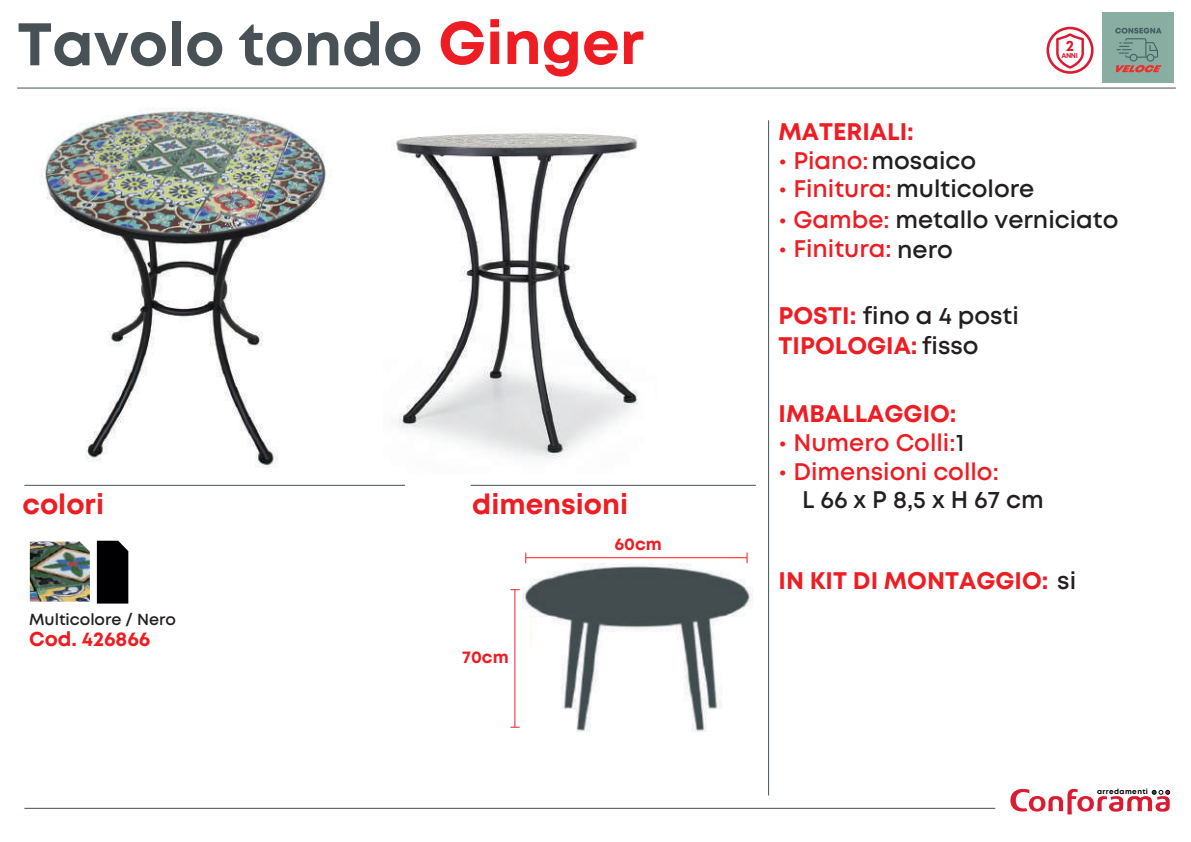
<style>
.page{position:relative;width:1191px;height:842px;background:#fff}
.page>*{position:absolute;margin:0;border:0;box-sizing:border-box;transform-origin:0 0}
.t1{font:700 60px "Mont";color:#475156}
.t2{font:700 28px "Mont";color:#ee1d23}
.t3{font:700 24px/29.6px "Mont";color:#ee1d23}
.t4{font:600 24px "Mont";color:#ee1d23}
.t5{font:600 24px "Mont";color:#231f20}
.t6{font:700 20.2px "Mont";color:#ee1d23}
.t7{font:700 17.2px "Mont";color:#ee1d23}
.t8{font:600 16px "Mont";color:#231f20}
.t9{font:700 15.2px "Mont";color:#dc1a32}
.t10{font:700 7.2px "Mont";letter-spacing:.06em;color:#010101}
.t11{font:700 7px "Mont";color:#dc1a32}
.s1{color:#ee1d23}
.s2{color:#231f20}
.s3{font-weight:600;color:#231f20}
</style>
<div class="page">
<hr style="left:17px;top:88px;width:1158px;height:1px;background:#465156">
<hr style="left:24px;top:485px;width:381px;height:1px;background:#425159">
<hr style="left:470px;top:485px;width:286px;height:1px;background:#425159">
<hr style="left:768px;top:120px;width:1px;height:675px;background:#425159">
<hr style="left:24px;top:808px;width:971px;height:1px;background:#425159">
<hr style="left:514px;top:590px;width:1px;height:137px;background:#ee1d23">
<hr style="left:526px;top:557px;width:221px;height:1px;background:#ee1d23">
<img style="left:523px;top:563px;width:230px;height:169px">
<div style="left:520px;top:611px;width:9px;height:43px;background:#fff"></div>
<div style="left:1102px;top:12px;width:71px;height:71px;background:#89aea1"></div>
<svg style="left:1115px;top:28px;width:46px;height:44px"></svg>
<div style="left:1046px;top:27px;width:47px;height:47px;border:3px solid #dc1a32;border-radius:50%"></div>
<svg style="left:1054px;top:32px;width:31px;height:38px"></svg>
<div style="left:97px;top:541px;width:31px;height:63px;background:#000002"></div>
<img style="left:40px;top:107px;width:287px;height:360px">
<img style="left:393px;top:133px;width:245px;height:326px">
<svg style="left:1010px;top:789px;width:160px;height:25px"></svg>
<img style="left:30px;top:542px;width:60px;height:60px">
<h1 class="t1" style="left:17px;top:5px;width:628px">Tavolo tondo <span class="s1">Ginger</span></h1>
<p class="t2" style="left:23px;top:486px;width:83px">colori</p>
<p class="t2" style="left:472px;top:486px;width:157px">dimensioni</p>
<p class="t7" style="left:614px;top:533px;width:49px">60cm</p>
<p class="t8" style="left:29px;top:609px;width:148px">Multicolore / Nero</p>
<p class="t6" style="left:29px;top:626px;width:123px">Cod. 426866</p>
<p class="t7" style="left:462px;top:646px;width:48px">70cm</p>
<p class="t9" style="left:1066px;top:36px;width:10px">2</p>
<p class="t11" style="left:1061px;top:51px;width:18px">ANNI</p>
<p class="t3" style="left:778px;top:117px;width:137px">MATERIALI:</p>
<p class="t4" style="left:778px;top:145px;width:199px">• Piano: <span class="s2">mosaico</span></p>
<p class="t5" style="left:778px;top:174px;width:257px"><span class="s1">• Finitura:</span> multicolore</p>
<p class="t5" style="left:778px;top:204px;width:341px"><span class="s1">• Gambe:</span> metallo verniciato</p>
<p class="t4" style="left:778px;top:233px;width:176px">• Finitura: <span class="s2">nero</span></p>
<p class="t3" style="left:778px;top:301px;width:242px">POSTI: <span class="s3">fino a 4 posti<br></span>TIPOLOGIA: <span class="s3">fisso</span></p>
<p class="t3" style="left:778px;top:399px;width:179px">IMBALLAGGIO:</p>
<p class="t4" style="left:778px;top:427px;width:187px">• Numero Colli: <span class="s2">1</span></p>
<p class="t4" style="left:778px;top:456px;width:222px">• Dimensioni collo:</p>
<p class="t5" style="left:802px;top:484px;width:243px">L 66 x P 8,5 x H 67 cm</p>
<p class="t3" style="left:778px;top:566px;width:299px">IN KIT DI MONTAGGIO: <span class="s3">si</span></p>
<p class="t10" style="left:1097px;top:787px;width:52px">arredamenti</p>
</div>
